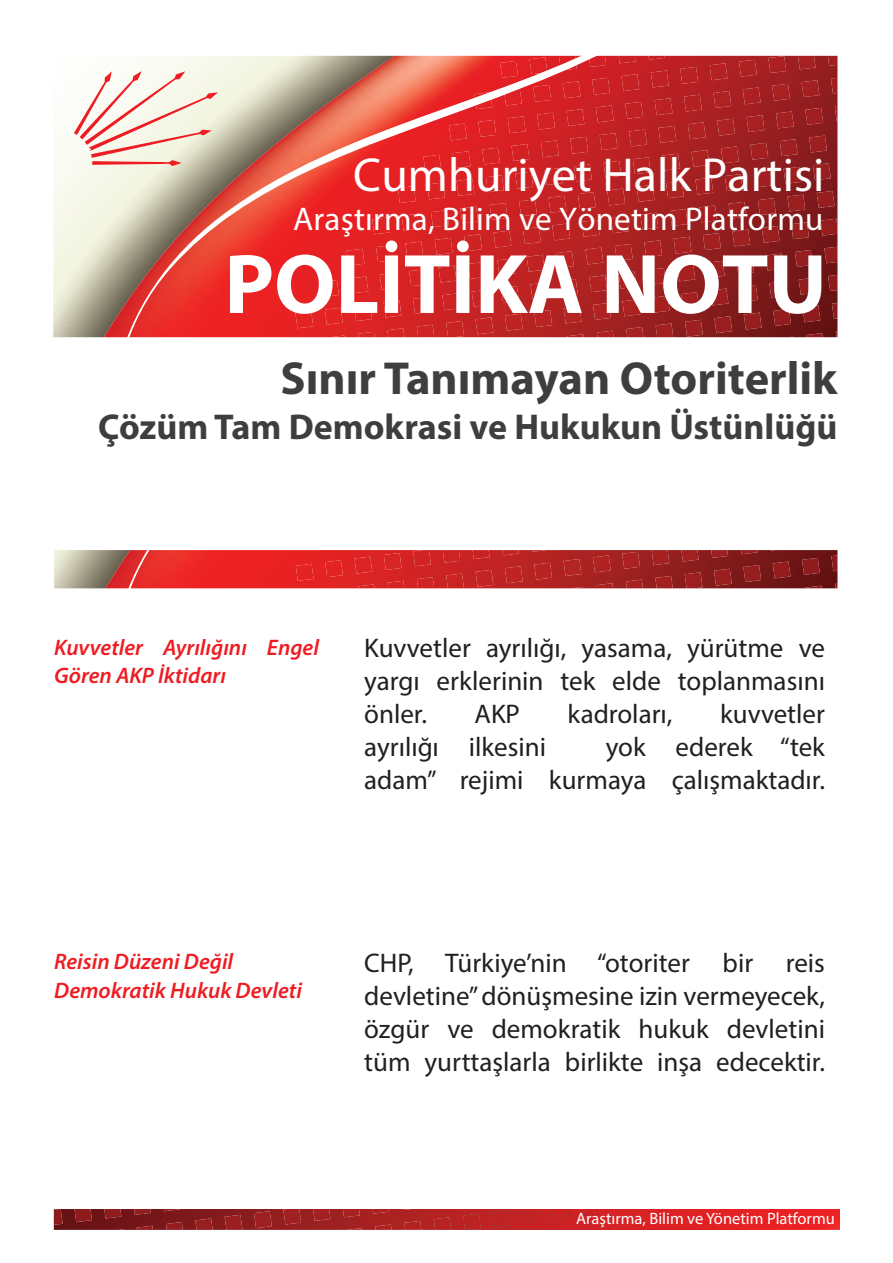
<style>
.page{position:relative;width:893px;height:1263px;background:#fff}
.page>*{position:absolute;margin:0;border:0;box-sizing:border-box;transform-origin:0 0}
.t1{font:700 94.5px "Myriad Pro";color:#fff}
.t2{font:700 85.2px "Myriad Pro";color:#fff}
.t3{font:47.85px "Myriad Pro";letter-spacing:.005em;color:#fff}
.t4{font:700 46.5px "Myriad Pro";color:#3e3e3f}
.t5{font:700 36px "Myriad Pro";color:#3e3e3f}
.t6{font:32.85px "Myriad Pro";letter-spacing:.005em;color:#fff}
.t7{font:27px/33px "Myriad Pro";color:#231f20;text-align:justify}
.t8{font:italic 600 22.5px/28.5px "Myriad Pro";color:#ee1d23}
.t9{font:16.5px "Myriad Pro";color:#fff}
</style>
<div class="page">
<svg style="left:54px;top:1209px;width:786px;height:21px;background:#b32022"></svg>
<img style="left:434px;top:1217px;width:17px;height:13px">
<img style="left:463px;top:1213px;width:18px;height:17px">
<img style="left:492px;top:1210px;width:18px;height:17px">
<img style="left:522px;top:1209px;width:18px;height:14px">
<img style="left:552px;top:1209px;width:17px;height:11px">
<img style="left:581px;top:1209px;width:17px;height:7px">
<svg style="left:54px;top:550px;width:783px;height:39px;background:#bd3230"></svg>
<svg style="left:53px;top:161px;width:47px;height:176px;background:#e3e3d2"></svg>
<svg style="left:100px;top:56px;width:737px;height:281px;background:#c33f3b"></svg>
<svg style="left:74px;top:71px;width:144px;height:95px"></svg>
<p class="t3" style="left:353px;top:145px;width:473px">Cumhuriyet Halk Partisi</p>
<p class="t6" style="left:293px;top:199px;width:532px">Araştırma, Bilim ve Yönetim Platformu</p>
<p class="t2" style="left:224px;top:229px;width:604px">POLİTİKA NOTU</p>
<p class="t1" style="left:243px;top:215px;width:573px">POLICY BRIEF</p>
<p class="t4" style="left:281px;top:348px;width:558px">Sınır Tanımayan Otoriterlik</p>
<p class="t5" style="left:98px;top:404px;width:741px">Çözüm Tam Demokrasi ve Hukukun Üstünlüğü</p>
<p class="t8" style="left:54px;top:632px;width:266px">Kuvvetler Ayrılığını Engel<br>Gören AKP İktidarı</p>
<p class="t7" style="left:364px;top:631px;width:462px">Kuvvetler ayrılığı, yasama, yürütme ve yargı erklerinin tek elde toplanmasını önler.</p>
<p class="t7" style="left:474px;top:697px;width:47px">AKP</p>
<p class="t7" style="left:567px;top:697px;width:107px">kadroları,</p>
<p class="t7" style="left:720px;top:697px;width:106px">kuvvetler</p>
<p class="t7" style="left:364px;top:730px;width:183px">ayrılığı ilkesini</p>
<p class="t7" style="left:364px;top:730px;width:462px;text-align:right">yok ederek “tek<br>adam” rejimi kurmaya çalışmaktadır.</p>
<p class="t8" style="left:54px;top:947px;width:249px">Reisin Düzeni Değil<br>Demokratik Hukuk Devleti</p>
<p class="t7" style="left:364px;top:946px;width:462px">CHP, Türkiye’nin “otoriter bir reis devletine” dönüşmesine izin vermeyecek, özgür ve demokratik hukuk devletini tüm yurttaşlarla birlikte inşa edecektir.</p>
<p class="t9" style="left:576px;top:1208px;width:260px">Araştırma, Bilim ve Yönetim Platformu</p>
</div>
